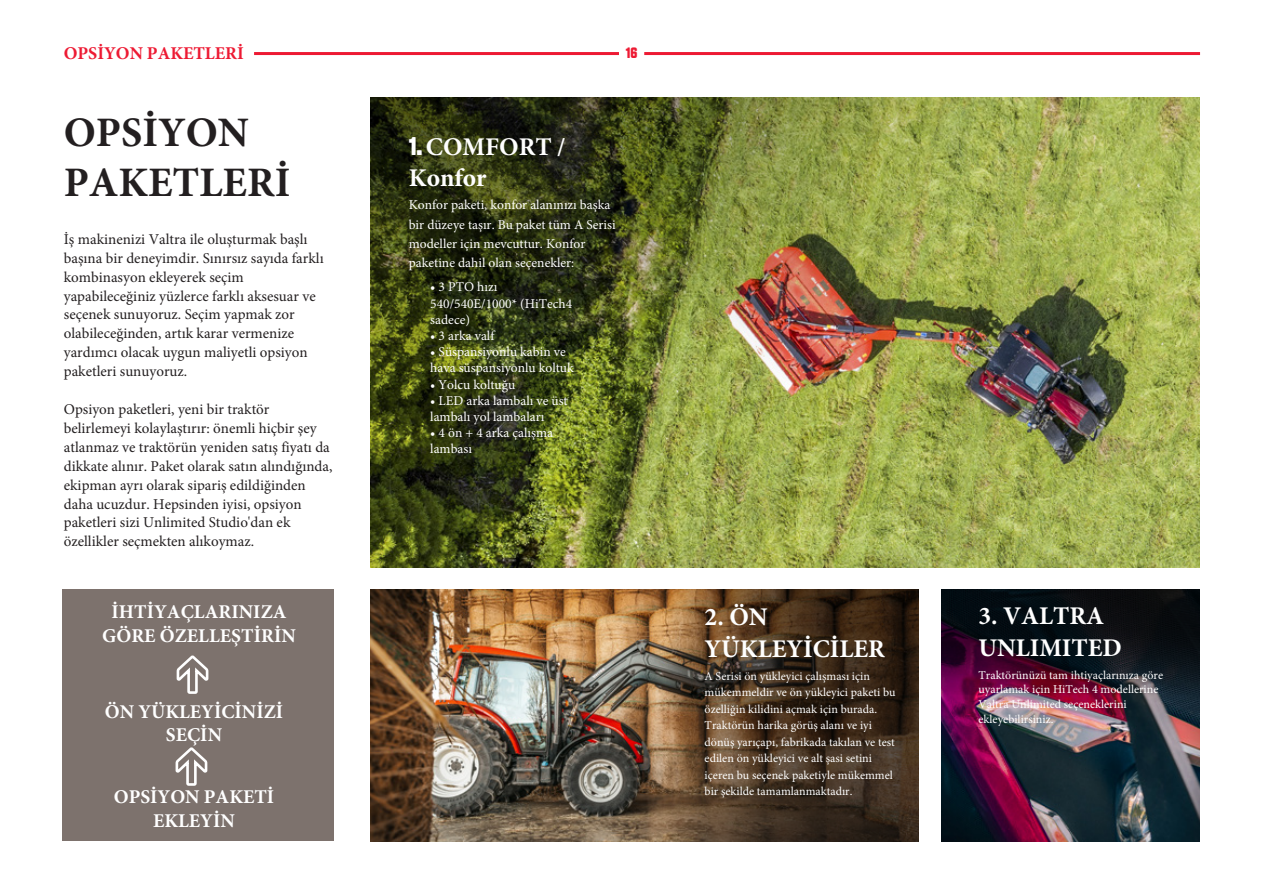
<style>
.page{position:relative;width:1263px;height:893px;background:#fff}
.page>*{position:absolute;margin:0;border:0;box-sizing:border-box;transform-origin:0 0}
.t1{font:700 42px/50.4px "Minion Pro";color:#231f20}
.t2{font:700 25.5px/32.4px "Minion Pro";color:#fff}
.t3{font:700 19.5px/23.4px "Minion Pro";color:#fff;text-align:center}
.t4{font:700 18px "Minion Pro";color:#ed1a33}
.t5{font:15px/18.9px "Minion Pro";color:#231f20}
.t6{font:700 15px "VALTRA Aveny T 2020 Extra";color:#ed1a33}
.t7{font:13.5px/16.2px "Minion Pro";color:#fff}
.t8{font:12px/16.5px "Minion Pro";color:#fff}
.s1{font-family:"VALTRA Aveny T 2020 Extra"}
</style>
<div class="page">
<img style="left:371px;top:98px;width:828px;height:470px">
<img style="left:371px;top:589px;width:295px;height:253px">
<img style="left:941px;top:695px;width:258px;height:147px">
<svg style="left:666px;top:589px;width:253px;height:253px;background:#4a3623"></svg>
<svg style="left:941px;top:589px;width:258px;height:106px;background:#1d0e1d"></svg>
<img style="left:371px;top:98px;width:605px;height:313px">
<div style="left:62px;top:589px;width:272px;height:252px;background:#7d726d"></div>
<svg style="left:176px;top:655px;width:33px;height:39px"></svg>
<hr style="left:644px;top:52px;width:556px;height:3px;background:#ed1a33">
<hr style="left:254px;top:52px;width:365px;height:3px;background:#ed1a33">
<svg style="left:175px;top:747px;width:33px;height:39px"></svg>
<p class="t4" style="left:64px;top:42px;width:182px">OPSİYON PAKETLERİ</p>
<p class="t6" style="left:626px;top:43px;width:13px">16</p>
<h1 class="t1" style="left:64px;top:106px;width:228px">OPSİYON<br>PAKETLERİ</h1>
<p class="t5" style="left:64px;top:229px;width:261px">İş makinenizi Valtra ile oluşturmak başlı başına bir deneyimdir. Sınırsız sayıda farklı kombinasyon ekleyerek seçim yapabileceğiniz yüzlerce farklı aksesuar ve seçenek sunuyoruz. Seçim yapmak zor olabileceğinden, artık karar vermenize yardımcı olacak uygun maliyetli opsiyon paketleri sunuyoruz.</p>
<p class="t5" style="left:64px;top:399px;width:270px">Opsiyon paketleri, yeni bir traktör belirlemeyi kolaylaştırır: önemli hiçbir şey atlanmaz ve traktörün yeniden satış fiyatı da dikkate alınır. Paket olarak satın alındığında, ekipman ayrı olarak sipariş edildiğinden daha ucuzdur. Hepsinden iyisi, opsiyon paketleri sizi Unlimited Studio'dan ek özellikler seçmekten alıkoymaz.</p>
<h3 class="t3" style="left:102px;top:600px;width:195px">İHTİYAÇLARINIZA<br>GÖRE ÖZELLEŞTİRİN</h3>
<h3 class="t3" style="left:105px;top:699px;width:180px">ÖN YÜKLEYİCİNİZİ<br>SEÇİN</h3>
<h3 class="t3" style="left:114px;top:785px;width:162px">OPSİYON PAKETİ<br>EKLEYİN</h3>
<h2 class="t2" style="left:409px;top:131px;width:158px;line-height:30.6px"><span class="s1">1.</span>COMFORT /<br>Konfor</h2>
<p class="t7" style="left:409px;top:195px;width:208px;line-height:19.4px">Konfor paketi, konfor alanınızı başka bir düzeye taşır. Bu paket tüm A Serisi modeller için mevcuttur. Konfor paketine dahil olan seçenekler:</p>
<p class="t7" style="left:430px;top:279px;width:144px">• 3 PTO hızı<br>540/540E/1000* (HiTech4 sadece)</p>
<p class="t7" style="left:430px;top:327px;width:66px">• 3 arka valf</p>
<p class="t7" style="left:430px;top:343px;width:145px">• Süspansiyonlu kabin ve hava süspansiyonlu koltuk</p>
<p class="t7" style="left:430px;top:376px;width:86px">• Yolcu koltuğu</p>
<p class="t7" style="left:430px;top:392px;width:139px">• LED arka lambalı ve üst lambalı yol lambaları</p>
<p class="t7" style="left:430px;top:424px;width:124px">• 4 ön + 4 arka çalışma lambası</p>
<h2 class="t2" style="left:705px;top:599px;width:182px">2. ÖN<br>YÜKLEYİCİLER</h2>
<p class="t8" style="left:705px;top:667px;width:192px">A Serisi ön yükleyici çalışması için mükemmeldir ve ön yükleyici paketi bu özelliğin kilidini açmak için burada.<br>Traktörün harika görüş alanı ve iyi dönüş yarıçapı, fabrikada takılan ve test edilen ön yükleyici ve alt şasi setini içeren bu seçenek paketiyle mükemmel bir şekilde tamamlanmaktadır.</p>
<h2 class="t2" style="left:978px;top:599px;width:145px">3. VALTRA<br>UNLIMITED</h2>
<p class="t8" style="left:978px;top:667px;width:186px;line-height:14.5px">Traktörünüzü tam ihtiyaçlarınıza göre uyarlamak için HiTech 4 modellerine<br>Valtra Unlimited seçeneklerini ekleyebilirsiniz.</p>
</div>
